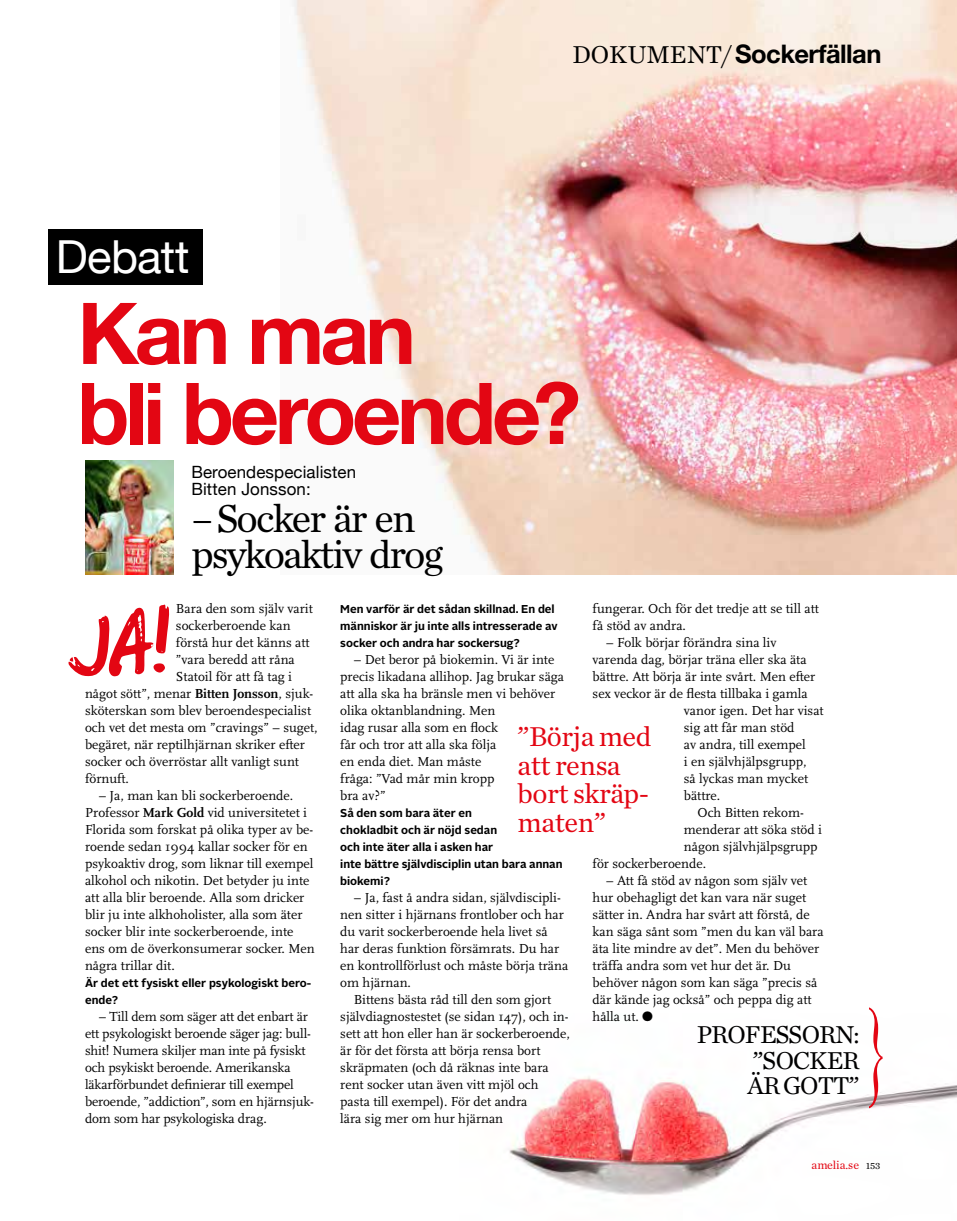
<style>
.page{position:relative;width:957px;height:1221px;background:#fff}
.page>*{position:absolute;margin:0;border:0;box-sizing:border-box;transform-origin:0 0}
.t1{font:700 85.35px/79.9px "Helvetica Neue";letter-spacing:-.045em;color:#e30613}
.t2{font:45.45px "Helvetica Neue";letter-spacing:-.015em;color:#fff}
.t3{font:40.5px/36.9px "Chronicle Text G1";letter-spacing:-.045em;color:#000}
.t4{font:28.5px/28.5px "Chronicle Text G1";color:#e30613}
.t5{font:25.5px/25.5px "Chronicle Text G1";letter-spacing:-.035em;color:#000;text-align:justify}
.t6{font:700 25.5px "Helvetica Neue";letter-spacing:-.02em;color:#000}
.t7{font:italic 18px "Chronicle Text G1";letter-spacing:.05em;color:#000}
.t8{font:16.95px/17px "Helvetica Neue";letter-spacing:.005em;color:#000}
.t9{font:13.65px/17px "Scala";color:#000}
.t10{font:12px "Chronicle Text G1";color:#e30613}
.t11{font:700 11.4px/17px "Alright Sans";color:#000}
.s1{font-family:"Chronicle Text G1";font-weight:400}
.s2{font-weight:700}
.s3{font-size:9.75px;color:#000}
</style>
<div class="page">
<img style="left:509px;top:1056px;width:448px;height:139px">
<img style="left:293px;top:0;width:664px;height:574px">
<img style="left:85px;top:460px;width:89px;height:114px">
<svg style="left:869px;top:1007px;width:13px;height:101px"></svg>
<div style="left:48px;top:230px;width:155px;height:55px;background:#000"></div>
<h2 class="t2" style="left:56px;top:230px;width:135px">Debatt</h2>
<h3 class="t6" style="left:572px;top:38px;width:311px"><span class="s1">Dokument/</span>Sockerfällan</h3>
<h3 class="t7" style="left:797px;top:43px;width:85px">Vinjett</h3>
<h1 class="t1" style="left:77px;top:291px;width:505px">Kan man<br>bli beroende?</h1>
<p class="t8" style="left:191px;top:463px;width:166px">Beroendespecialisten<br>Bitten Jonsson:</p>
<h3 class="t3" style="left:191px;top:497px;width:253px">– Socker är en psykoaktiv drog</h3>
<p class="t9" style="left:176px;top:600px;width:138px">Bara den som själv varit</p>
<p class="t9" style="left:176px;top:617px;width:116px">sockerberoende kan</p>
<p class="t9" style="left:176px;top:634px;width:135px">förstå hur det känns att</p>
<p class="t9" style="left:176px;top:651px;width:120px">”vara beredd att råna</p>
<p class="t9" style="left:176px;top:668px;width:118px">Statoil för att få tag i</p>
<p class="t9" style="left:85px;top:685px;width:230px">något sött”, menar <span class="s2">Bitten Jonsson</span>, sjuk-</p>
<p class="t9" style="left:85px;top:702px;width:227px">sköterskan som blev beroendespecialist</p>
<p class="t9" style="left:85px;top:719px;width:234px">och vet det mesta om ”cravings” – suget,</p>
<p class="t9" style="left:85px;top:736px;width:221px">begäret, när reptilhjärnan skriker efter</p>
<p class="t9" style="left:85px;top:753px;width:215px">socker och överröstar allt vanligt sunt</p>
<p class="t9" style="left:85px;top:770px;width:45px">förnuft.</p>
<p class="t9" style="left:85px;top:787px;width:231px;text-indent:14px">– Ja, man kan bli sockerberoende.<br>Professor <span class="s2">Mark Gold</span> vid universitetet i Florida som forskat på olika typer av be&shy;roende sedan 1994 kallar socker för en psykoaktiv drog, som liknar till exempel alkohol och nikotin. Det betyder ju inte att alla blir beroende. Alla som dricker blir ju inte alkhoholister, alla som äter socker blir inte sockerberoende, inte ens om de överkonsumerar socker. Men några trillar dit.</p>
<p class="t11" style="left:85px;top:974px;width:228px">Är det ett fysiskt eller psykologiskt bero&shy;ende?</p>
<p class="t9" style="left:85px;top:1008px;width:230px;text-indent:14px">– Till dem som säger att det enbart är ett psykologiskt beroende säger jag: bull&shy;shit! Numera skiljer man inte på fysiskt och psykiskt beroende. Amerikanska läkarförbundet definierar till exempel beroende, ”addiction”, som en hjärnsjuk&shy;dom som har psykologiska drag.</p>
<p class="t9" style="left:592px;top:600px;width:228px">fungerar. Och för det tredje att se till att få stöd av andra.</p>
<p class="t9" style="left:606px;top:634px;width:172px">– Folk börjar förändra sina liv</p>
<p class="t9" style="left:592px;top:651px;width:215px">varenda dag, börjar träna eller ska äta</p>
<p class="t9" style="left:592px;top:668px;width:224px">bättre. Att börja är inte svårt. Men efter</p>
<p class="t9" style="left:592px;top:685px;width:217px">sex veckor är de flesta tillbaka i gamla</p>
<p class="t9" style="left:684px;top:702px;width:141px">vanor igen. Det har visat</p>
<p class="t9" style="left:684px;top:719px;width:112px">sig att får man stöd</p>
<p class="t9" style="left:684px;top:736px;width:123px">av andra, till exempel</p>
<p class="t9" style="left:684px;top:753px;width:124px">i en självhjälpsgrupp,</p>
<p class="t9" style="left:684px;top:770px;width:126px">så lyckas man mycket</p>
<p class="t9" style="left:684px;top:787px;width:38px">bättre.</p>
<p class="t9" style="left:697px;top:804px;width:108px">Och Bitten rekom-</p>
<p class="t9" style="left:684px;top:821px;width:140px">menderar att söka stöd i</p>
<p class="t9" style="left:684px;top:838px;width:135px">någon självhjälpsgrupp</p>
<p class="t9" style="left:592px;top:855px;width:115px">för sockerberoende.</p>
<p class="t9" style="left:592px;top:872px;width:232px;text-indent:14px">– Att få stöd av någon som själv vet hur obehagligt det kan vara när suget sätter in. Andra har svårt att förstå, de kan säga sånt som ”men du kan väl bara äta lite mindre av det”. Men du behöver träffa andra som vet hur det är. Du behöver någon som kan säga ”precis så där kände jag också” och peppa dig att hålla ut. ●</p>
<p class="t11" style="left:340px;top:600px;width:219px">Men varför är det sådan skillnad. En del människor är ju inte alls intresserade av socker och andra har sockersug?</p>
<p class="t9" style="left:340px;top:651px;width:225px;text-indent:14px">– Det beror på biokemin. Vi är inte precis likadana allihop. Jag brukar säga att alla ska ha bränsle men vi behöver olika oktanblandning. Men<br>idag rusar alla som en flock<br>får och tror att alla ska följa<br>en enda diet. Man måste<br>fråga: ”Vad mår min kropp<br>bra av?”</p>
<p class="t11" style="left:340px;top:804px;width:224px">Så den som bara äter en<br>chokladbit och är nöjd sedan<br>och inte äter alla i asken har<br>inte bättre självdisciplin utan bara annan biokemi?</p>
<p class="t9" style="left:340px;top:889px;width:229px;text-indent:14px">– Ja, fast å andra sidan, självdiscipli&shy;nen sitter i hjärnans frontlober och har du varit sockerberoende hela livet så har deras funktion försämrats. Du har en kontrollförlust och måste börja träna om hjärnan.</p>
<p class="t9" style="left:340px;top:991px;width:231px;text-indent:14px">Bittens bästa råd till den som gjort självdiagnostestet (se sidan 147), och in&shy;sett att hon eller han är sockerberoende, är för det första att börja rensa bort skräpmaten (och då räknas inte bara rent socker utan även vitt mjöl och pasta till exempel). För det andra<br>lära sig mer om hur hjärnan</p>
<h3 class="t4" style="left:518px;top:720px;width:135px">”Börja med att rensa bort skräp&shy;maten”</h3>
<h3 class="t5" style="left:747px;top:1020px;width:114px;text-indent:-51px">Professorn: ”socker är gott”</h3>
<p class="t10" style="left:811px;top:1155px;width:70px">amelia.se <span class="s3">153</span></p>
</div>
